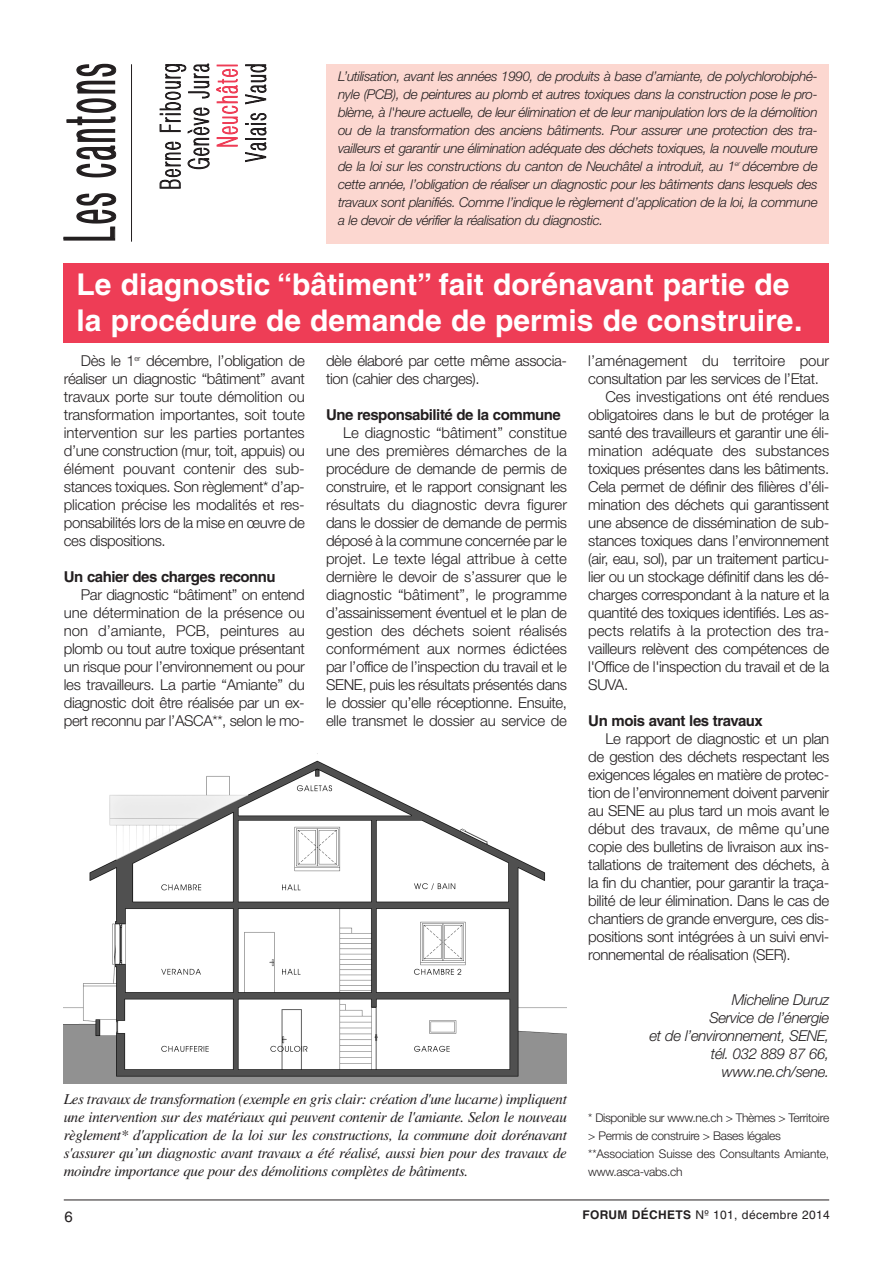
<style>
.page{position:relative;width:893px;height:1263px;background:#fff}
.page>*{position:absolute;margin:0;border:0;box-sizing:border-box;transform-origin:0 0}
.t1{font:300 71.4px "Helvetica Neue";letter-spacing:.165em;color:#231f20;scale:.36 1}
.t2{font:700 30px/36px "Helvetica";color:#fff}
.t3{font:100 28.5px/28.5px "Helvetica Neue";letter-spacing:.16em;color:#231f20;text-align:right;scale:.53 1}
.t4{font:100 28.5px "Helvetica Neue";letter-spacing:.16em;color:#ee3d56;scale:.53 1}
.t5{font:300 15px/18px "Helvetica Neue";letter-spacing:-.025em;color:#231f20;text-align:justify}
.t6{font:italic 15px/18px "Times";letter-spacing:-.025em;color:#231f20;text-align:justify}
.t7{font:300 15px "Helvetica Neue";letter-spacing:-.005em;color:#231f20}
.t8{font:italic 300 15px/18px "Helvetica Neue";letter-spacing:-.025em;color:#231f20;text-align:right}
.t9{font:700 15px "Helvetica";letter-spacing:-.03em;color:#231f20}
.t10{font:15px "Helvetica";color:#231f20}
.t11{font:italic 300 13.5px/18px "Helvetica Neue";letter-spacing:-.025em;color:#231f20;text-align:justify}
.t12{font:300 12px/18px "Helvetica Neue";letter-spacing:-.025em;color:#231f20}
.t13{font:12px "Helvetica";letter-spacing:.03em;color:#231f20}
.s1{font-weight:700}
</style>
<div class="page">
<hr style="left:64px;top:1199px;width:765px;height:1px;background:#231f20">
<div style="left:327px;top:64px;width:502px;height:180px;background:#fcd7d0"></div>
<hr style="left:131px;top:64px;width:1px;height:178px;background:#231f20">
<div style="left:64px;top:264px;width:765px;height:79px;background:#ee3d56"></div>
<img style="left:64px;top:753px;width:503px;height:331px">
<h1 class="t1" style="left:46px;top:241px;width:494px;rotate:-90deg">Les cantons</h1>
<h3 class="t3" style="left:156px;top:189px;width:237px;rotate:-90deg">Berne Fribourg<br>Genève Jura</h3>
<h3 class="t4" style="left:211px;top:147px;width:158px;rotate:-90deg">Neuchâtel</h3>
<h3 class="t3" style="left:242px;top:161px;width:185px;rotate:-90deg">Valais Vaud</h3>
<h2 class="t2" style="left:77px;top:266px;width:727px">Le diagnostic “bâtiment” fait dorénavant partie de la procédure de demande de permis de construire.</h2>
<p class="t5" style="left:64px;top:351px;width:242px;text-indent:17px">Dès le 1<sup>er</sup> décembre, l’obligation de réaliser un diagnostic “bâtiment” avant travaux porte sur toute démolition ou transformation importantes, soit toute intervention sur les parties portantes d’une construction (mur, toit, appuis) ou élément pouvant contenir des sub&shy;stances toxiques. Son règlement* d’ap&shy;plication précise les modalités et res&shy;ponsabilités lors de la mise en œuvre de ces dispositions.</p>
<p class="t9" style="left:64px;top:567px;width:213px">Un cahier des charges reconnu</p>
<p class="t5" style="left:64px;top:585px;width:242px;text-indent:17px">Par diagnostic “bâtiment” on entend une détermination de la présence ou non d’amiante, PCB, peintures au plomb ou tout autre toxique présentant un risque pour l’environnement ou pour les travailleurs. La partie “Amiante” du diagnostic doit être réalisée par un ex&shy;pert reconnu par l’ASCA**, selon le mo-</p>
<p class="t11" style="left:338px;top:67px;width:481px">L’utilisation, avant les années 1990, de produits à base d’amiante, de polychlorobiphé&shy;nyle (PCB), de peintures au plomb et autres toxiques dans la construction pose le pro&shy;blème, à l'heure actuelle, de leur élimination et de leur manipulation lors de la démolition ou de la transformation des anciens bâtiments. Pour assurer une protection des tra&shy;vailleurs et garantir une élimination adéquate des déchets toxiques, la nouvelle mouture de la loi sur les constructions du canton de Neuchâtel a introduit, au 1<sup>er</sup> décembre de cette année, l’obligation de réaliser un diagnostic pour les bâtiments dans lesquels des travaux sont planifiés. Comme l’indique le règlement d’application de la loi, la commune a le devoir de vérifier la réalisation du diagnostic.</p>
<p class="t7" style="left:588px;top:351px;width:242px">l’aménagement du territoire pour</p>
<p class="t5" style="left:588px;top:369px;width:232px">consultation par les services de l’Etat.</p>
<p class="t5" style="left:605px;top:387px;width:225px">Ces investigations ont été rendues</p>
<p class="t5" style="left:588px;top:405px;width:242px">obligatoires dans le but de protéger la</p>
<p class="t5" style="left:588px;top:423px;width:242px">santé des travailleurs et garantir une éli-</p>
<p class="t7" style="left:588px;top:441px;width:242px">mination adéquate des substances</p>
<p class="t5" style="left:588px;top:459px;width:242px">toxiques présentes dans les bâtiments.</p>
<p class="t5" style="left:588px;top:477px;width:242px">Cela permet de définir des filières d’éli-</p>
<p class="t5" style="left:588px;top:495px;width:242px">mination des déchets qui garantissent</p>
<p class="t5" style="left:588px;top:513px;width:242px">une absence de dissémination de sub-</p>
<p class="t5" style="left:588px;top:531px;width:242px">stances toxiques dans l’environnement</p>
<p class="t5" style="left:588px;top:549px;width:242px">(air, eau, sol), par un traitement particu-</p>
<p class="t5" style="left:588px;top:567px;width:242px">lier ou un stockage définitif dans les dé-</p>
<p class="t5" style="left:588px;top:585px;width:242px">charges correspondant à la nature et la</p>
<p class="t5" style="left:588px;top:603px;width:242px">quantité des toxiques identifiés. Les as-</p>
<p class="t7" style="left:588px;top:621px;width:242px">pects relatifs à la protection des tra-</p>
<p class="t5" style="left:588px;top:639px;width:242px">vailleurs relèvent des compétences de</p>
<p class="t5" style="left:588px;top:657px;width:242px">l'Office de l'inspection du travail et de la</p>
<p class="t5" style="left:588px;top:675px;width:41px">SUVA.</p>
<p class="t9" style="left:588px;top:711px;width:176px">Un mois avant les travaux</p>
<p class="t5" style="left:588px;top:729px;width:242px;text-indent:17px">Le rapport de diagnostic et un plan de gestion des déchets respectant les exigences légales en matière de protec&shy;tion de l’environnement doivent parvenir au SENE au plus tard un mois avant le début des travaux, de même qu’une copie des bulletins de livraison aux ins&shy;tallations de traitement des déchets, à la fin du chantier, pour garantir la traça&shy;bilité de leur élimination. Dans le cas de chantiers de grande envergure, ces dis&shy;positions sont intégrées à un suivi envi&shy;ronnemental de réalisation (SER).</p>
<p class="t8" style="left:649px;top:990px;width:181px">Micheline Duruz<br>Service de l’énergie<br>et de l’environnement, SENE, tél. 032 889 87 66, www.ne.ch/sene.</p>
<p class="t12" style="left:588px;top:1108px;width:242px">* Disponible sur www.ne.ch &gt; Thèmes &gt; Territoire &gt; Permis de construire &gt; Bases légales **Association Suisse des Consultants Amiante, www.asca-vabs.ch</p>
<p class="t5" style="left:326px;top:351px;width:242px">dèle élaboré par cette même associa&shy;tion (cahier des charges).</p>
<p class="t9" style="left:326px;top:405px;width:236px">Une responsabilité de la commune</p>
<p class="t5" style="left:326px;top:423px;width:242px;text-indent:17px">Le diagnostic “bâtiment” constitue une des premières démarches de la procédure de demande de permis de construire, et le rapport consignant les résultats du diagnostic devra figurer dans le dossier de demande de permis déposé à la commune concernée par le projet. Le texte légal attribue à cette dernière le devoir de s’assurer que le diagnostic “bâtiment”, le programme d’assainissement éventuel et le plan de gestion des déchets soient réalisés conformément aux normes édictées par l’office de l’inspection du travail et le SENE, puis les résultats présentés dans le dossier qu’elle réceptionne. Ensuite, elle transmet le dossier au service de</p>
<p class="t6" style="left:64px;top:1090px;width:505px">Les travaux de transformation (exemple en gris clair: création d'une lucarne) impliquent une intervention sur des matériaux qui peuvent contenir de l'amiante. Selon le nouveau règlement* d'application de la loi sur les constructions, la commune doit dorénavant s'assurer qu’un diagnostic avant travaux a été réalisé, aussi bien pour des travaux de moindre importance que pour des démolitions complètes de bâtiments.</p>
<p class="t10" style="left:64px;top:1208px;width:10px">6</p>
<p class="t13" style="left:582px;top:1208px;width:249px"><span class="s1">FORUM DÉCHETS</span> Nº 101, décembre 2014</p>
</div>
